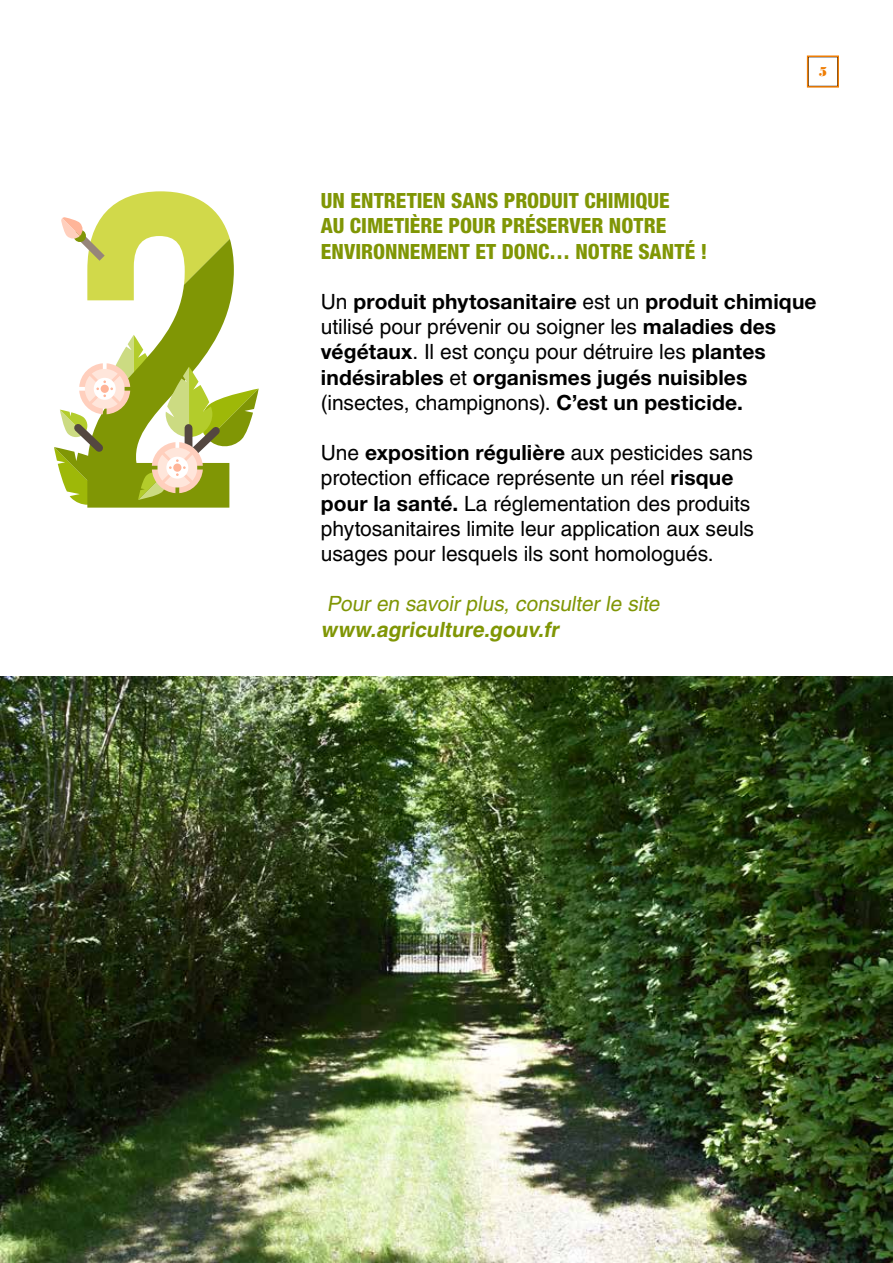
<style>
.page{position:relative;width:893px;height:1263px;background:#fff}
.page>*{position:absolute;margin:0;border:0;box-sizing:border-box;transform-origin:0 0}
.t1{font:21px/25.2px "Helvetica";letter-spacing:-.005em;color:#000}
.t2{font:800 condensed 21px/25.2px "Helvetica Neue LT Pro";color:#809605}
.t3{font:700 21px "Helvetica Neue LT Pro";letter-spacing:.005em;color:#000}
.t4{font:italic 21px "Helvetica";color:#809605}
.t5{font:italic 700 21px "Helvetica";color:#809605}
.t6{font:13.5px "Bodoni MT Black";color:#ef7d04}
.s1{font-family:"Helvetica";font-weight:400}
.s2{font-family:"Helvetica Neue LT Pro";font-weight:700}
</style>
<div class="page">
<div style="left:807px;top:56px;width:32px;height:32px;border:2px solid #ef7d04"></div>
<svg style="left:54px;top:191px;width:205px;height:317px"></svg>
<img style="left:0;top:676px;width:893px;height:587px">
<p class="t6" style="left:818px;top:64px;width:10px">5</p>
<p class="t2" style="left:321px;top:188px;width:388px">UN ENTRETIEN SANS PRODUIT CHIMIQUE<br>AU CIMETIÈRE POUR PRÉSERVER NOTRE<br>ENVIRONNEMENT ET DONC… NOTRE SANTÉ !</p>
<p class="t3" style="left:321px;top:289px;width:497px"><span class="s1">Un</span> produit phytosanitaire <span class="s1">est un</span> produit chimique</p>
<p class="t1" style="left:321px;top:314px;width:457px">utilisé pour prévenir ou soigner les <span class="s2">maladies des végétaux</span>. Il est conçu pour détruire les <span class="s2">plantes</span></p>
<p class="t3" style="left:321px;top:364px;width:428px">indésirables <span class="s1">et</span> organismes jugés nuisibles</p>
<p class="t1" style="left:321px;top:390px;width:423px">(insectes, champignons). <span class="s2">C’est un pesticide.</span></p>
<p class="t1" style="left:321px;top:440px;width:435px">Une <span class="s2">exposition régulière</span> aux pesticides sans protection efficace représente un réel <span class="s2">risque pour la santé.</span> La réglementation des produits phytosanitaires limite leur application aux seuls usages pour lesquels ils sont homologués.</p>
<p class="t4" style="left:327px;top:592px;width:338px">Pour en savoir plus, consulter le site</p>
<p class="t5" style="left:321px;top:616px;width:243px">www.agriculture.gouv.fr</p>
</div>
